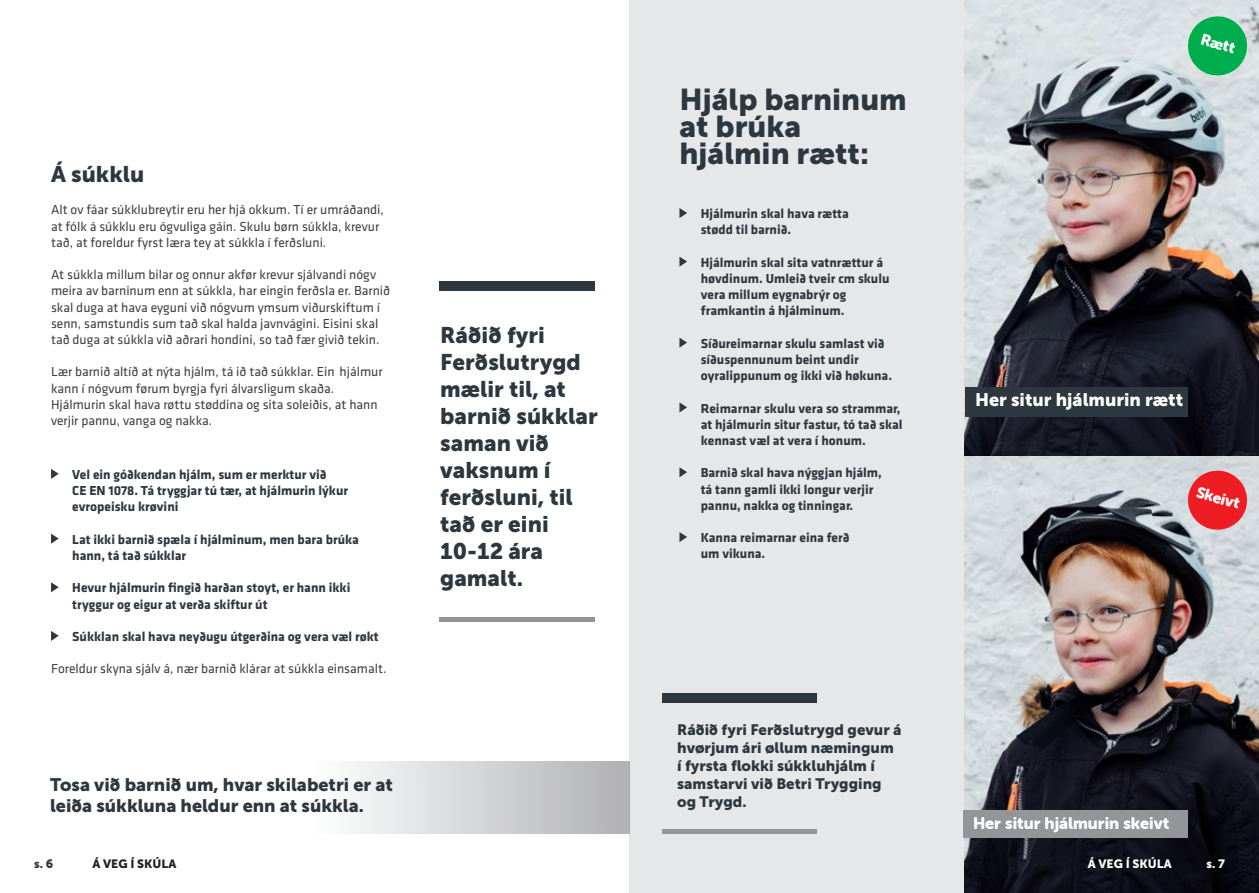
<style>
.page{position:relative;width:1259px;height:893px;background:#fff}
.page>*{position:absolute;margin:0;border:0;box-sizing:border-box;transform-origin:0 0}
.t1{font:30px/27px "Museo Sans 900";color:#2c3740}
.t2{font:22.5px/27px "Museo Sans 900";color:#2c3740}
.t3{font:18px/21.6px "Museo Sans 900";color:#2c3740}
.t4{font:18px "Museo Sans 900";color:#fff}
.t5{font:16.5px "Museo Sans Rounded 900";color:#fff}
.t6{font:15.6px "Museo Sans Rounded 900";color:#fff}
.t7{font:15px/18px "Museo Sans 900";color:#2c3740}
.t8{font:700 13.5px/16.2px "Klavika";color:#2c3740}
.t9{font:13.5px/16.2px "Klavika";color:#3e3e3f}
.t10{font:12px "Museo Sans 900";color:#fff}
.t11{font:12px "Museo Sans 900";color:#231f20}
.t12{font:12px "Museo Sans 900";color:#2c3740}
</style>
<div class="page">
<div style="left:629px;top:0;width:383px;height:893px;background:#e6e7e9"></div>
<svg style="left:51px;top:469px;width:8px;height:10px"></svg>
<svg style="left:51px;top:534px;width:8px;height:10px"></svg>
<svg style="left:51px;top:582px;width:8px;height:10px"></svg>
<svg style="left:51px;top:631px;width:8px;height:10px"></svg>
<svg style="left:679px;top:208px;width:8px;height:10px"></svg>
<svg style="left:679px;top:257px;width:8px;height:10px"></svg>
<svg style="left:679px;top:338px;width:8px;height:10px"></svg>
<svg style="left:679px;top:402px;width:8px;height:10px"></svg>
<svg style="left:679px;top:467px;width:8px;height:10px"></svg>
<svg style="left:679px;top:532px;width:8px;height:10px"></svg>
<div style="left:439px;top:281px;width:155px;height:10px;background:#2c3740"></div>
<div style="left:439px;top:617px;width:155px;height:5px;background:#939598"></div>
<img style="left:964px;top:456px;width:295px;height:437px">
<img style="left:964px;top:0;width:295px;height:456px">
<div style="left:965px;top:387px;width:223px;height:29px;background:#2c3740"></div>
<div style="left:963px;top:810px;width:225px;height:28px;background:#939598"></div>
<svg style="left:1184px;top:13px;width:66px;height:66px;background:#50bf83"></svg>
<svg style="left:1184px;top:467px;width:66px;height:66px;background:#e36267"></svg>
<div style="left:662px;top:693px;width:154px;height:10px;background:#2c3740"></div>
<div style="left:662px;top:829px;width:154px;height:5px;background:#939598"></div>
<svg style="left:353px;top:761px;width:276px;height:72px;background:#d2d3d5"></svg>
<h2 class="t2" style="left:51px;top:160px;width:95px">Á súkklu</h2>
<p class="t9" style="left:51px;top:201px;width:334px">Alt ov fáar súkklubreytir eru her hjá okkum. Tí er umráðandi, at fólk á súkklu eru ógvuliga gáin. Skulu børn súkkla, krevur tað, at foreldur fyrst læra tey at súkkla í ferðsluni.</p>
<p class="t9" style="left:51px;top:266px;width:341px">At súkkla millum bilar og onnur akfør krevur sjálvandi nógv meira av barninum enn at súkkla, har eingin ferðsla er. Barnið skal duga at hava eyguni við nógvum ymsum viðurskiftum í senn, samstundis sum tað skal halda javnvágini. Eisini skal tað duga at súkkla við aðrari hondini, so tað fær givið tekin.</p>
<p class="t9" style="left:51px;top:363px;width:333px">Lær barnið altíð at nýta hjálm, tá ið tað súkklar. Ein hjálmur kann í nógvum førum byrgja fyri álvarsligum skaða.<br>Hjálmurin skal hava røttu støddina og sita soleiðis, at hann verjir pannu, vanga og nakka.</p>
<p class="t8" style="left:72px;top:466px;width:277px">Vel ein góðkendan hjálm, sum er merktur við<br>CE EN 1078. Tá tryggjar tú tær, at hjálmurin lýkur evropeisku krøvini</p>
<p class="t8" style="left:72px;top:531px;width:288px">Lat ikki barnið spæla í hjálminum, men bara brúka hann, tá tað súkklar</p>
<p class="t8" style="left:72px;top:579px;width:280px">Hevur hjálmurin fingið harðan stoyt, er hann ikki tryggur og eigur at verða skiftur út</p>
<p class="t8" style="left:72px;top:628px;width:308px">Súkklan skal hava neyðugu útgerðina og vera væl røkt</p>
<p class="t9" style="left:51px;top:660px;width:337px">Foreldur skyna sjálv á, nær barnið klárar at súkkla einsamalt.</p>
<h3 class="t3" style="left:50px;top:773px;width:344px">Tosa við barnið um, hvar skilabetri er at leiða súkkluna heldur enn at súkkla.</h3>
<h2 class="t2" style="left:440px;top:321px;width:159px">Ráðið fyri<br>Ferðslutrygd mælir til, at barnið súkklar saman við vaksnum í ferðsluni, til tað er eini<br>10-12 ára gamalt.</h2>
<h1 class="t1" style="left:679px;top:86px;width:229px">Hjálp barninum at brúka hjálmin rætt:</h1>
<p class="t8" style="left:701px;top:205px;width:150px">Hjálmurin skal hava rætta stødd til barnið.</p>
<p class="t8" style="left:701px;top:254px;width:190px">Hjálmurin skal sita vatnrættur á høvdinum. Umleið tveir cm skulu vera millum eygnabrýr og framkantin á hjálminum.</p>
<p class="t8" style="left:701px;top:335px;width:193px">Síðureimarnar skulu samlast við síðuspennunum beint undir oyralippunum og ikki við høkuna.</p>
<p class="t8" style="left:701px;top:399px;width:203px">Reimarnar skulu vera so strammar, at hjálmurin situr fastur, tó tað skal kennast væl at vera í honum.</p>
<p class="t8" style="left:701px;top:464px;width:183px">Barnið skal hava nýggjan hjálm, tá tann gamli ikki longur verjir pannu, nakka og tinningar.</p>
<p class="t8" style="left:701px;top:529px;width:150px">Kanna reimarnar eina ferð um vikuna.</p>
<p class="t7" style="left:677px;top:721px;width:226px">Ráðið fyri Ferðslutrygd gevur á hvørjum ári øllum næmingum í fyrsta flokki súkkluhjálm í samstarvi við Betri Trygging og Trygd.</p>
<p class="t6" style="left:1203px;top:30px;width:36px;rotate:16deg">Rætt</p>
<h3 class="t4" style="left:975px;top:390px;width:210px">Her situr hjálmurin rætt</h3>
<p class="t6" style="left:1199px;top:483px;width:46px;rotate:16deg">Skeivt</p>
<p class="t5" style="left:973px;top:814px;width:198px">Her situr hjálmurin skeivt</p>
<p class="t12" style="left:34px;top:857px;width:21px">s. 6</p>
<p class="t11" style="left:92px;top:857px;width:85px">Á VEG Í SKÚLA</p>
<p class="t10" style="left:1087px;top:857px;width:85px">Á VEG Í SKÚLA</p>
<p class="t10" style="left:1206px;top:857px;width:20px">s. 7</p>
</div>
